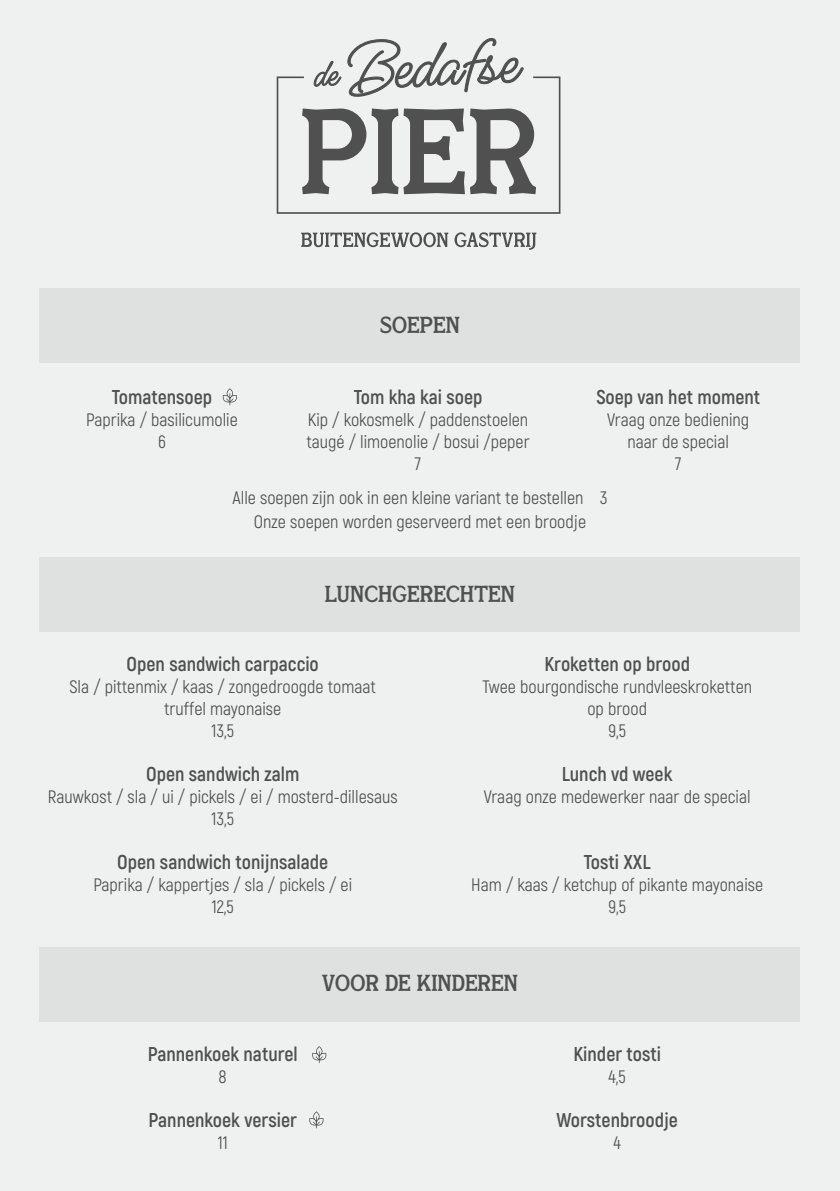
<style>
.page{position:relative;width:840px;height:1191px;background:#fff}
.page>*{position:absolute;margin:0;border:0;box-sizing:border-box;transform-origin:0 0}
.t1{font:24px "Skinner Morgan";color:#505050}
.t2{font:700 20px "Akrobat";color:#505050}
.t3{font:18px/22px "Akrobat";color:#505050}
</style>
<div class="page">
<div style="left:0;top:0;width:839px;height:1191px;background:#eff0f0"></div>
<svg style="left:301px;top:232px;width:147px;height:15px"></svg>
<svg style="left:454px;top:232px;width:82px;height:18px"></svg>
<svg style="left:276px;top:38px;width:284px;height:176px"></svg>
<div style="left:40px;top:557px;width:759px;height:74px;background:#dfe0e0"></div>
<div style="left:40px;top:947px;width:759px;height:74px;background:#dfe0e0"></div>
<svg style="left:312px;top:1046px;width:14px;height:17px"></svg>
<svg style="left:309px;top:1111px;width:14px;height:17px"></svg>
<div style="left:40px;top:289px;width:759px;height:74px;background:#dfe0e0"></div>
<svg style="left:222px;top:388px;width:15px;height:17px"></svg>
<p class="t1" style="left:380px;top:311px;width:81px">SOEPEN</p>
<p class="t2" style="left:353px;top:384px;width:130px">Tom kha kai soep</p>
<p class="t3" style="left:306px;top:408px;width:224px">Kip / kokosmelk / paddenstoelen taugé / limoenolie / bosui /peper</p>
<p class="t3" style="left:414px;top:452px;width:8px">7</p>
<p class="t3" style="left:232px;top:486px;width:376px">Alle soepen zijn ook in een kleine variant te bestellen 3</p>
<p class="t3" style="left:254px;top:510px;width:333px">Onze soepen worden geserveerd met een broodje</p>
<p class="t2" style="left:596px;top:384px;width:165px">Soep van het moment</p>
<p class="t3" style="left:607px;top:408px;width:143px">Vraag onze bediening</p>
<p class="t3" style="left:627px;top:430px;width:103px">naar de special</p>
<p class="t3" style="left:674px;top:452px;width:8px">7</p>
<p class="t2" style="left:112px;top:384px;width:102px">Tomatensoep</p>
<p class="t3" style="left:86px;top:408px;width:153px">Paprika / basilicumolie</p>
<p class="t3" style="left:158px;top:430px;width:9px">6</p>
<p class="t1" style="left:324px;top:579px;width:192px">LUNCHGERECHTEN</p>
<p class="t2" style="left:127px;top:651px;width:194px">Open sandwich carpaccio</p>
<p class="t3" style="left:70px;top:676px;width:307px">Sla / pittenmix / kaas / zongedroogde tomaat</p>
<p class="t3" style="left:164px;top:698px;width:118px">truffel mayonaise</p>
<p class="t3" style="left:211px;top:720px;width:24px">13,5</p>
<p class="t2" style="left:146px;top:761px;width:154px">Open sandwich zalm</p>
<p class="t3" style="left:48px;top:786px;width:351px">Rauwkost / sla / ui / pickels / ei / mosterd-dillesaus</p>
<p class="t3" style="left:211px;top:808px;width:24px">13,5</p>
<p class="t2" style="left:117px;top:849px;width:212px">Open sandwich tonijnsalade</p>
<p class="t3" style="left:93px;top:874px;width:260px">Paprika / kappertjes / sla / pickels / ei</p>
<p class="t3" style="left:211px;top:896px;width:24px">12,5</p>
<p class="t2" style="left:544px;top:651px;width:147px">Kroketten op brood</p>
<p class="t3" style="left:482px;top:676px;width:271px">Twee bourgondische rundvleeskroketten</p>
<p class="t3" style="left:587px;top:698px;width:61px">op brood</p>
<p class="t3" style="left:608px;top:720px;width:19px">9,5</p>
<p class="t2" style="left:561px;top:761px;width:112px">Lunch vd week</p>
<p class="t3" style="left:483px;top:786px;width:268px">Vraag onze medewerker naar de special</p>
<p class="t2" style="left:583px;top:849px;width:68px">Tosti XXL</p>
<p class="t3" style="left:471px;top:874px;width:293px">Ham / kaas / ketchup of pikante mayonaise</p>
<p class="t3" style="left:608px;top:896px;width:19px">9,5</p>
<p class="t2" style="left:148px;top:1041px;width:151px">Pannenkoek naturel</p>
<p class="t3" style="left:218px;top:1065px;width:10px">8</p>
<p class="t2" style="left:148px;top:1107px;width:150px">Pannenkoek versier</p>
<p class="t3" style="left:218px;top:1131px;width:12px">11</p>
<p class="t1" style="left:322px;top:969px;width:197px">VOOR DE KINDEREN</p>
<p class="t2" style="left:573px;top:1041px;width:89px">Kinder tosti</p>
<p class="t3" style="left:608px;top:1065px;width:19px">4,5</p>
<p class="t2" style="left:556px;top:1107px;width:123px">Worstenbroodje</p>
<p class="t3" style="left:613px;top:1131px;width:9px">4</p>
</div>
